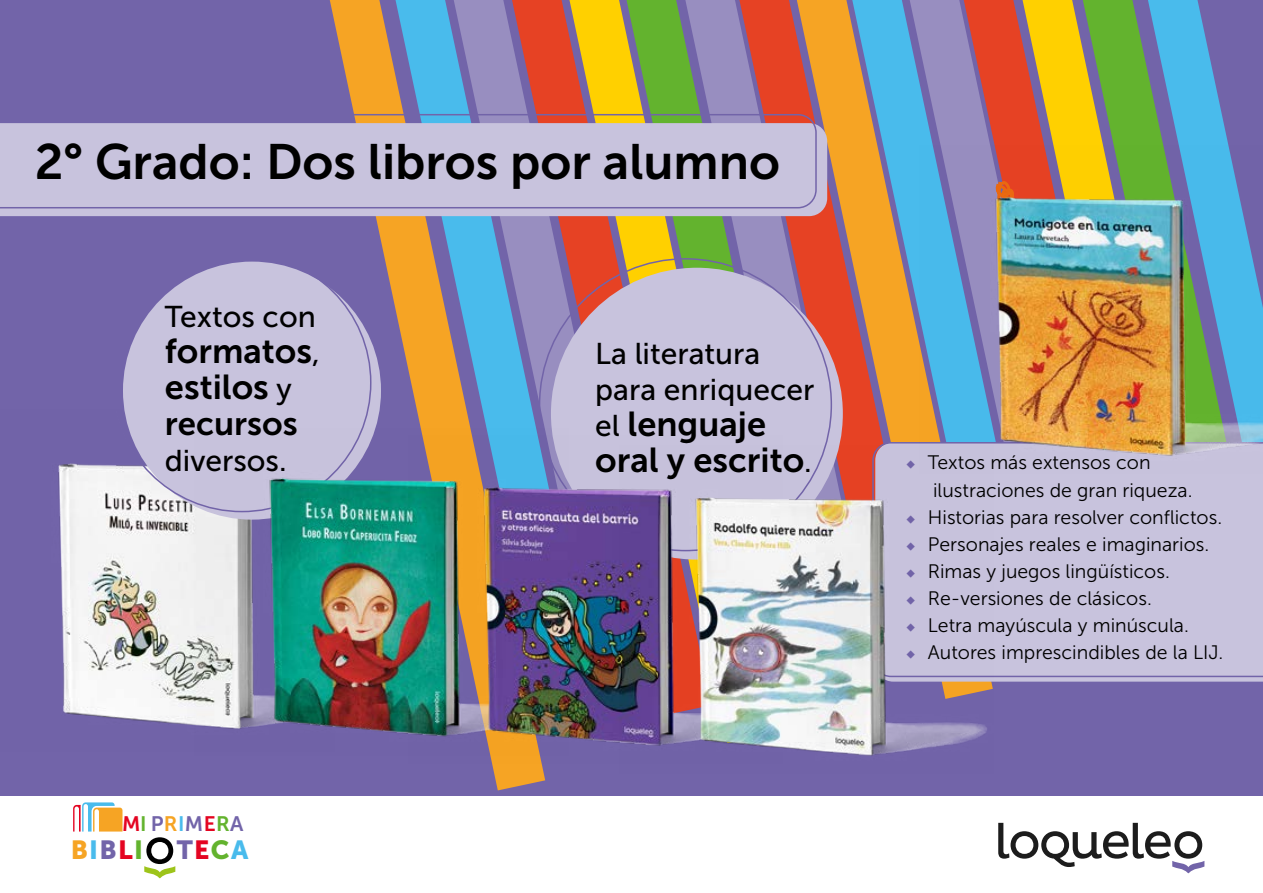
<style>
.page{position:relative;width:1263px;height:893px;background:#fff}
.page>*{position:absolute;margin:0;border:0;box-sizing:border-box;transform-origin:0 0}
.t1{font:49.5px "Museo Sans 700";color:#000}
.t2{font:34.5px/36px "Museo Sans 700";color:#000}
.t3{font:33px "Museo Sans 700";color:#000}
.t4{font:30px/36px "Museo Sans 500";color:#000}
.t5{font:26.1px "Museo Sans 900";letter-spacing:.05em;color:#f6a424}
.t6{font:26.1px "Museo Sans 900";color:#7264a9}
.t7{font:20.85px "Museo Sans 700";letter-spacing:.02em;color:#7264a9}
.t8{font:19.5px/27px "Museo Sans 300";color:#000}
.s1{font-family:"Museo Sans 500";font-size:30px}
.s2{color:#e40421}
.s3{color:#63b32e}
.s4{color:#f6a424}
.s5{color:#49bbec}
.s6{color:#7264a9}
.s7{font-family:"Alegreya Sans";font-weight:500;color:#7264a9}
</style>
<div class="page">
<div style="left:0;top:0;width:1263px;height:795px;background:#7264a9"></div>
<svg style="left:330px;top:0;width:215px;height:790px"></svg>
<svg style="left:395px;top:0;width:117px;height:428px"></svg>
<svg style="left:929px;top:0;width:35px;height:146px;background:#948bbe"></svg>
<svg style="left:711px;top:0;width:28px;height:274px;background:#8990a2"></svg>
<svg style="left:1144px;top:0;width:85px;height:146px;fill:#49bbec"></svg>
<svg style="left:512px;top:0;width:199px;height:428px;background:#ac8a5c"></svg>
<svg style="left:964px;top:0;width:180px;height:146px;background:#b88d3a"></svg>
<svg style="left:739px;top:0;width:190px;height:446px;background:#bb8464"></svg>
<img style="left:58px;top:411px;width:136px;height:314px">
<svg style="left:73px;top:802px;width:49px;height:29px"></svg>
<svg style="left:144px;top:837px;width:31px;height:41px"></svg>
<svg style="left:0;top:123px;width:827px;height:93px;background:#c3bcd7"></svg>
<svg style="left:0;top:114px;width:817px;height:94px;background:#c0bad4"></svg>
<div style="left:872px;top:442px;width:391px;height:234px;background:#c8c3dd"></div>
<div style="left:123px;top:262px;width:258px;height:258px;background:#c8c3dd;border-radius:50%"></div>
<div style="left:551px;top:268px;width:292px;height:292px;background:#c8c3dd;border-radius:50%"></div>
<img style="left:919px;top:146px;width:344px;height:328px">
<img style="left:194px;top:428px;width:359px;height:328px">
<img style="left:408px;top:436px;width:212px;height:328px">
<img style="left:620px;top:446px;width:374px;height:310px">
<svg style="left:998px;top:823px;width:206px;height:50px"></svg>
<h1 class="t1" style="left:35px;top:134px;width:747px">2° Grado: Dos libros por alumno</h1>
<h3 class="t4" style="left:165px;top:298px;width:152px">Textos con</h3>
<h2 class="t2" style="left:165px;top:333px;width:156px">formatos<span class="s1">, </span>estilos <span class="s1">y</span></h2>
<h3 class="t3" style="left:165px;top:405px;width:134px">recursos</h3>
<h3 class="t4" style="left:165px;top:442px;width:123px">diversos.</h3>
<p class="t7" style="left:122px;top:812px;width:123px"><span class="s2">M</span><span class="s3">I</span> P<span class="s4">R</span><span class="s5">I</span>M<span class="s2">E</span><span class="s3">R</span>A</p>
<h3 class="t5" style="left:71px;top:835px;width:74px">B<span class="s5">I</span><span class="s6">B</span><span class="s2">L</span><span class="s3">I</span></h3>
<h3 class="t6" style="left:177px;top:835px;width:73px">T<span class="s2">E</span><span class="s3">C</span><span class="s5">A</span></h3>
<h3 class="t4" style="left:595px;top:336px;width:221px">La literatura para enriquecer</h3>
<h2 class="t2" style="left:595px;top:406px;width:218px"><span class="s1">el</span> lenguaje oral y escrito<span class="s1">.</span></h2>
<p class="t8" style="left:933px;top:449px;width:261px;text-indent:-27px"><span class="s7">◆</span> Textos más extensos con ilustraciones de gran riqueza.</p>
<p class="t8" style="left:906px;top:503px;width:317px"><span class="s7">◆</span> Historias para resolver conflictos.</p>
<p class="t8" style="left:906px;top:530px;width:304px"><span class="s7">◆</span> Personajes reales e imaginarios.</p>
<p class="t8" style="left:906px;top:557px;width:265px"><span class="s7">◆</span> Rimas y juegos lingüísticos.</p>
<p class="t8" style="left:906px;top:584px;width:247px"><span class="s7">◆</span> Re-versiones de clásicos.</p>
<p class="t8" style="left:906px;top:611px;width:284px"><span class="s7">◆</span> Letra mayúscula y minúscula.</p>
<p class="t8" style="left:906px;top:638px;width:318px"><span class="s7">◆</span> Autores imprescindibles de la LIJ.</p>
</div>
